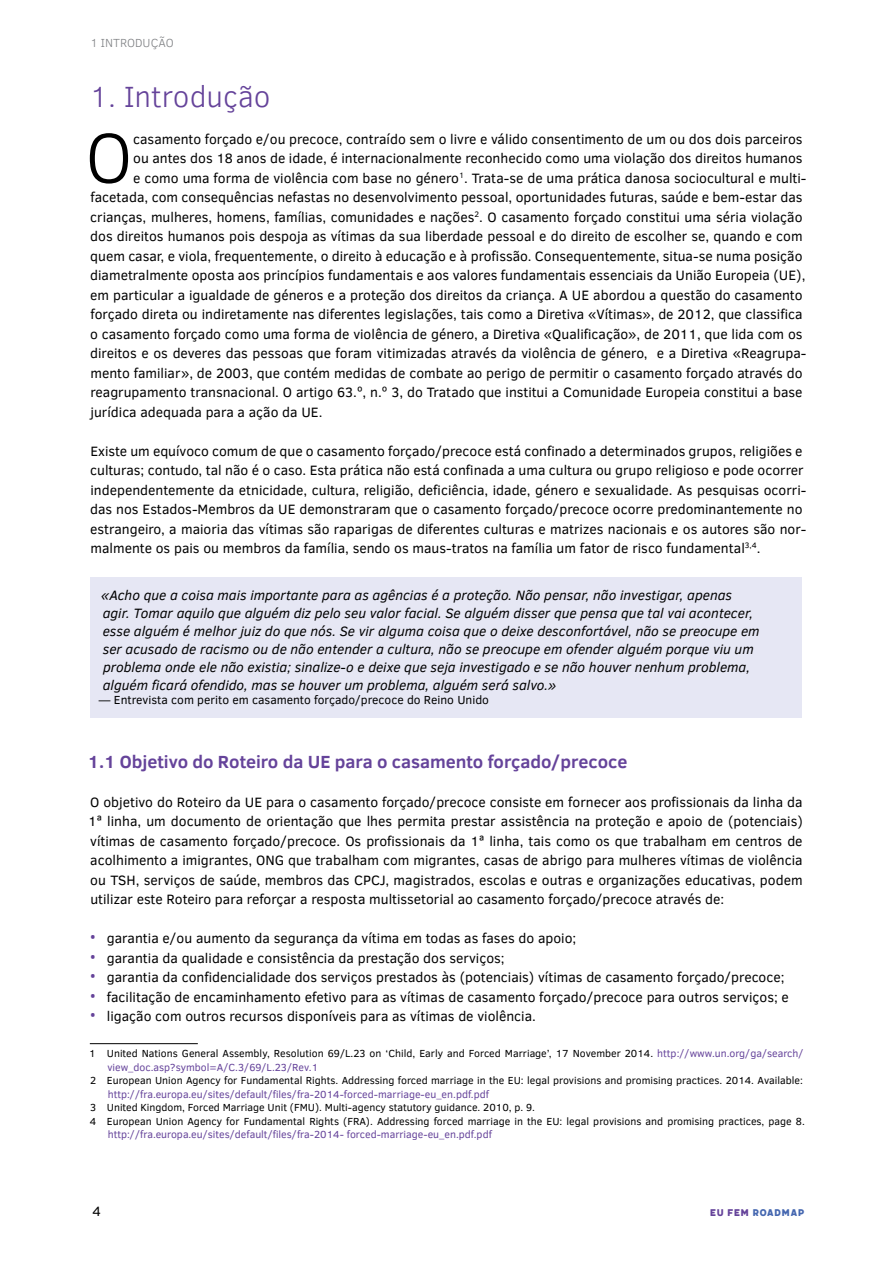
<style>
.page{position:relative;width:893px;height:1263px;background:#fff}
.page>*{position:absolute;margin:0;border:0;box-sizing:border-box;transform-origin:0 0}
.t1{font:300 71.55px "Clear Sans";color:#000}
.t2{font:300 30px "Clear Sans";color:#65439a}
.t3{font:700 18px "Clear Sans";color:#65439a}
.t4{font:13.8px/19.5px "Clear Sans";color:#000}
.t5{font:italic 13.8px/18px "Clear Sans";color:#000}
.t6{font:12px "Clear Sans";color:#000}
.t7{font:12px "Meltow San 300";letter-spacing:-.005em;color:#4567b0}
.t8{font:300 12px "Clear Sans";color:#808285}
.t9{font:10.5px/13.5px "Clear Sans";color:#000}
.t10{font:10.5px "Clear Sans";color:#65439a}
.s1{font-family:"Open Sans";font-size:16.5px;color:#65439a}
.s2{color:#65439a}
</style>
<div class="page">
<div style="left:90px;top:577px;width:712px;height:140px;background:#e6e7f4"></div>
<hr style="left:90px;top:1043px;width:108px;height:1px;background:#000">
<p class="t8" style="left:90px;top:35px;width:85px">1 INTRODUÇÃO</p>
<h2 class="t2" style="left:90px;top:77px;width:182px">1. Introdução</h2>
<h1 class="t1" style="left:85px;top:111px;width:49px">O</h1>
<p class="t4" style="left:133px;top:129px;width:671px">casamento forçado e/ou precoce, contraído sem o livre e válido consentimento de um ou dos dois parceiros</p>
<p class="t4" style="left:133px;top:148px;width:671px">ou antes dos 18 anos de idade, é internacionalmente reconhecido como uma violação dos direitos humanos</p>
<p class="t4" style="left:133px;top:168px;width:675px">e como uma forma de violência com base no género<sup>1</sup>. Trata-se de uma prática danosa sociocultural e multi-</p>
<p class="t4" style="left:91px;top:187px;width:714px">facetada, com consequências nefastas no desenvolvimento pessoal, oportunidades futuras, saúde e bem-estar das</p>
<p class="t4" style="left:90px;top:207px;width:714px">crianças, mulheres, homens, famílias, comunidades e nações<sup>2</sup>. O casamento forçado constitui uma séria violação</p>
<p class="t4" style="left:90px;top:226px;width:714px">dos direitos humanos pois despoja as vítimas da sua liberdade pessoal e do direito de escolher se, quando e com</p>
<p class="t4" style="left:90px;top:246px;width:714px">quem casar, e viola, frequentemente, o direito à educação e à profissão. Consequentemente, situa-se numa posição</p>
<p class="t4" style="left:90px;top:265px;width:717px">diametralmente oposta aos princípios fundamentais e aos valores fundamentais essenciais da União Europeia (UE),</p>
<p class="t4" style="left:90px;top:285px;width:714px">em particular a igualdade de géneros e a proteção dos direitos da criança. A UE abordou a questão do casamento</p>
<p class="t4" style="left:91px;top:304px;width:714px">forçado direta ou indiretamente nas diferentes legislações, tais como a Diretiva «Vítimas», de 2012, que classifica</p>
<p class="t4" style="left:90px;top:324px;width:714px">o casamento forçado como uma forma de violência de género, a Diretiva «Qualificação», de 2011, que lida com os</p>
<p class="t4" style="left:90px;top:343px;width:718px">direitos e os deveres das pessoas que foram vitimizadas através da violência de género, e a Diretiva «Reagrupa-</p>
<p class="t4" style="left:90px;top:363px;width:713px">mento familiar», de 2003, que contém medidas de combate ao perigo de permitir o casamento forçado através do</p>
<p class="t4" style="left:90px;top:382px;width:714px">reagrupamento transnacional. O artigo 63.º, n.º 3, do Tratado que institui a Comunidade Europeia constitui a base</p>
<p class="t4" style="left:90px;top:402px;width:234px">jurídica adequada para a ação da UE.</p>
<p class="t4" style="left:90px;top:441px;width:718px">Existe um equívoco comum de que o casamento forçado/precoce está confinado a determinados grupos, religiões e culturas; contudo, tal não é o caso. Esta prática não está confinada a uma cultura ou grupo religioso e pode ocorrer independentemente da etnicidade, cultura, religião, deficiência, idade, género e sexualidade. As pesquisas ocorri&shy;das nos Estados-Membros da UE demonstraram que o casamento forçado/precoce ocorre predominantemente no estrangeiro, a maioria das vítimas são raparigas de diferentes culturas e matrizes nacionais e os autores são nor&shy;malmente os pais ou membros da família, sendo os maus-tratos na família um fator de risco fundamental<sup>3,4</sup>.</p>
<p class="t5" style="left:101px;top:586px;width:660px">«Acho que a coisa mais importante para as agências é a proteção. Não pensar, não investigar, apenas agir. Tomar aquilo que alguém diz pelo seu valor facial. Se alguém disser que pensa que tal vai acontecer, esse alguém é melhor juiz do que nós. Se vir alguma coisa que o deixe desconfortável, não se preocupe em ser acusado de racismo ou de não entender a cultura, não se preocupe em ofender alguém porque viu um problema onde ele não existia; sinalize-o e deixe que seja investigado e se não houver nenhum problema, alguém ficará ofendido, mas se houver um problema, alguém será salvo.»</p>
<p class="t6" style="left:98px;top:692px;width:392px">— Entrevista com perito em casamento forçado/precoce do Reino Unido</p>
<h3 class="t3" style="left:88px;top:748px;width:541px">1.1 Objetivo do Roteiro da UE para o casamento forçado/precoce</h3>
<p class="t4" style="left:88px;top:792px;width:716px;text-align:justify">O objetivo do Roteiro da UE para o casamento forçado/precoce consiste em fornecer aos profissionais da linha da 1ª linha, um documento de orientação que lhes permita prestar assistência na proteção e apoio de (potenciais) vítimas de casamento forçado/precoce. Os profissionais da 1ª linha, tais como os que trabalham em centros de acolhimento a imigrantes, ONG que trabalham com migrantes, casas de abrigo para mulheres vítimas de violência ou TSH, serviços de saúde, membros das CPCJ, magistrados, escolas e outras e organizações educativas, podem utilizar este Roteiro para reforçar a resposta multissetorial ao casamento forçado/precoce através de:</p>
<p class="t4" style="left:90px;top:928px;width:488px"><span class="s1">•</span> garantia e/ou aumento da segurança da vítima em todas as fases do apoio;</p>
<p class="t4" style="left:90px;top:948px;width:416px"><span class="s1">•</span> garantia da qualidade e consistência da prestação dos serviços;</p>
<p class="t4" style="left:90px;top:967px;width:696px"><span class="s1">•</span> garantia da confidencialidade dos serviços prestados às (potenciais) vítimas de casamento forçado/precoce;</p>
<p class="t4" style="left:90px;top:987px;width:701px"><span class="s1">•</span> facilitação de encaminhamento efetivo para as vítimas de casamento forçado/precoce para outros serviços; e</p>
<p class="t4" style="left:90px;top:1006px;width:448px"><span class="s1">•</span> ligação com outros recursos disponíveis para as vítimas de violência.</p>
<p class="t9" style="left:107px;top:1047px;width:698px;text-indent:-18px">1 United Nations General Assembly, Resolution 69/L.23 on ‘Child, Early and Forced Marriage’, 17 November 2014. <span class="s2">http://www.un.org/ga/search/ view_doc.asp?symbol=A/C.3/69/L.23/Rev.1</span></p>
<p class="t9" style="left:90px;top:1074px;width:714px">2 European Union Agency for Fundamental Rights. Addressing forced marriage in the EU: legal provisions and promising practices. 2014. Available:</p>
<p class="t10" style="left:108px;top:1087px;width:383px">http://fra.europa.eu/sites/default/files/fra-2014-forced-marriage-eu_en.pdf.pdf</p>
<p class="t9" style="left:90px;top:1101px;width:717px">3 United Kingdom, Forced Marriage Unit (FMU). Multi-agency statutory guidance. 2010, p. 9.<br>4 European Union Agency for Fundamental Rights (FRA). Addressing forced marriage in the EU: legal provisions and promising practices, page 8.</p>
<p class="t10" style="left:108px;top:1127px;width:386px">http://fra.europa.eu/sites/default/files/fra-2014- forced-marriage-eu_en.pdf.pdf</p>
<p class="t4" style="left:93px;top:1201px;width:10px">4</p>
<p class="t7" style="left:709px;top:1205px;width:96px"><span class="s2">EU FEM</span> ROADMAP</p>
</div>
